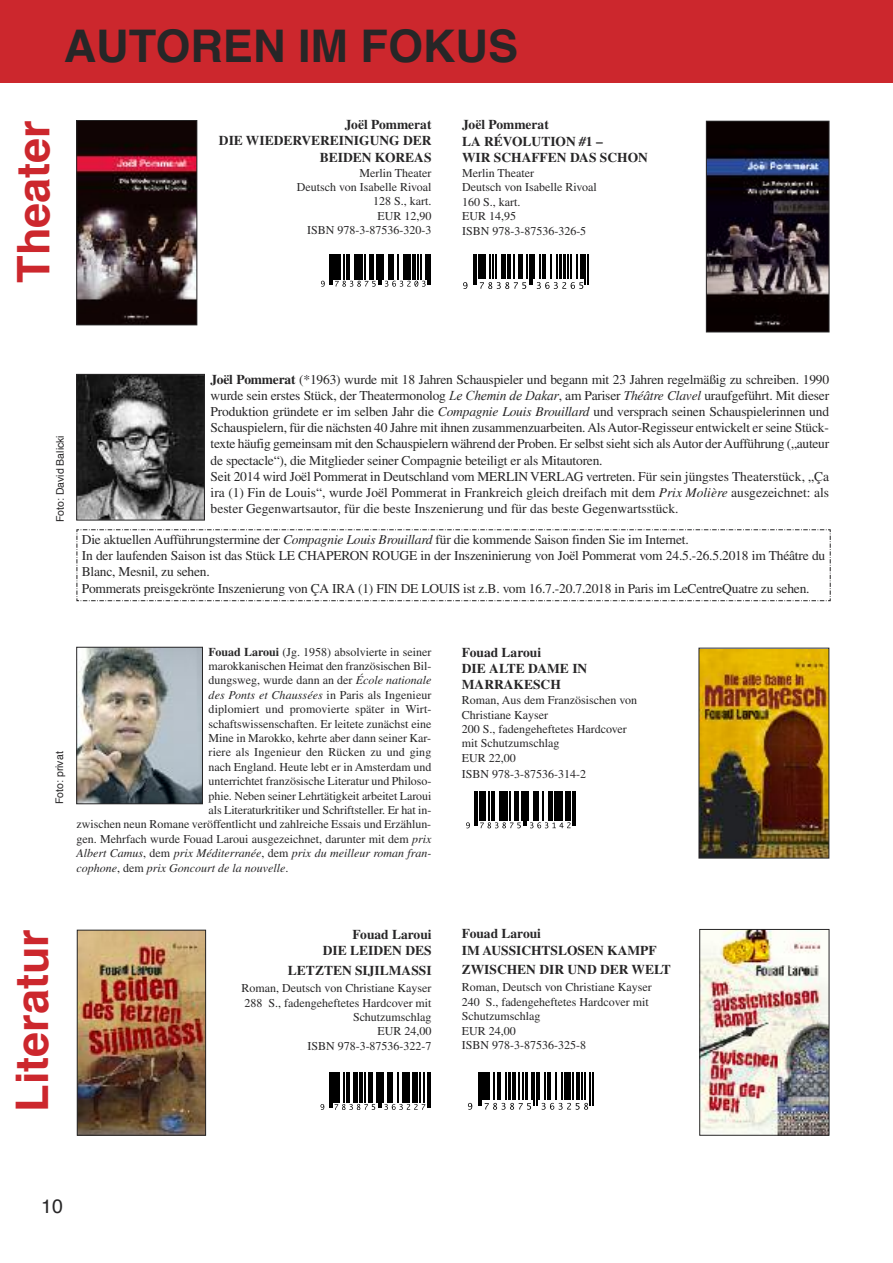
<style>
.page{position:relative;width:893px;height:1263px;background:#fff}
.page>*{position:absolute;margin:0;border:0;box-sizing:border-box;transform-origin:0 0}
.t1{font:700 45px "Helvetica";color:#cc272d}
.t2{font:700 45px "Helvetica";color:#272627}
.t3{font:19.5px "Helvetica";color:#272627}
.t4{font:13.5px/16.2px "Times";letter-spacing:-.015em;color:#272627}
.t5{font:700 13.5px/16.2px "Times";color:#272627}
.t6{font:12px/14.4px "Times";color:#272627}
.t7{font:italic 12px "Times";color:#272627}
.t8{font:10.5px "Helvetica";color:#272627}
.s1{font-weight:700}
.s2{font-family:"Times New Roman";font-style:italic}
.s3{font-style:italic}
.s4{font-style:normal}
</style>
<div class="page">
<div style="left:0;top:0;width:893px;height:82px;background:#cc272d"></div>
<svg style="left:322px;top:254px;width:109px;height:31px"></svg>
<hr style="left:330px;top:254px;width:1px;height:30px;background:#000">
<hr style="left:332px;top:254px;width:1px;height:30px;background:#000">
<svg style="left:321px;top:281px;width:4px;height:6px"></svg>
<svg style="left:334px;top:254px;width:43px;height:33px"></svg>
<hr style="left:379px;top:254px;width:1px;height:30px;background:#000">
<hr style="left:381px;top:254px;width:1px;height:30px;background:#000">
<svg style="left:383px;top:254px;width:43px;height:33px"></svg>
<hr style="left:427px;top:254px;width:1px;height:30px;background:#000">
<hr style="left:430px;top:254px;width:1px;height:30px;background:#000">
<img style="left:79px;top:122px;width:116px;height:201px">
<div style="left:77px;top:120px;width:120px;height:205px;border:1px solid #272627"></div>
<img style="left:79px;top:649px;width:122px;height:153px">
<div style="left:77px;top:647px;width:126px;height:157px;border:1px solid #272627"></div>
<hr style="left:329px;top:1073px;width:1px;height:35px;background:#000">
<hr style="left:331px;top:1073px;width:1px;height:35px;background:#000">
<svg style="left:320px;top:1104px;width:4px;height:6px"></svg>
<hr style="left:333px;top:1073px;width:2px;height:29px;background:#000">
<svg style="left:335px;top:1073px;width:90px;height:37px"></svg>
<hr style="left:427px;top:1073px;width:1px;height:35px;background:#000">
<hr style="left:429px;top:1073px;width:1px;height:35px;background:#000">
<img style="left:79px;top:932px;width:125px;height:201px">
<div style="left:77px;top:930px;width:129px;height:205px;border:1px solid #272627"></div>
<hr style="left:478px;top:1073px;width:1px;height:33px;background:#000">
<hr style="left:480px;top:1073px;width:2px;height:33px;background:#000">
<svg style="left:468px;top:1103px;width:4px;height:7px"></svg>
<hr style="left:531px;top:1073px;width:2px;height:27px;background:#000">
<svg style="left:483px;top:1073px;width:48px;height:37px"></svg>
<hr style="left:534px;top:1073px;width:1px;height:33px;background:#000">
<hr style="left:536px;top:1073px;width:1px;height:33px;background:#000">
<svg style="left:539px;top:1073px;width:49px;height:37px"></svg>
<hr style="left:590px;top:1073px;width:1px;height:33px;background:#000">
<hr style="left:592px;top:1073px;width:1px;height:33px;background:#000">
<img style="left:702px;top:931px;width:125px;height:202px">
<div style="left:700px;top:929px;width:129px;height:206px;border:1px solid #272627"></div>
<hr style="left:473px;top:254px;width:1px;height:31px;background:#000">
<hr style="left:476px;top:254px;width:1px;height:31px;background:#000">
<svg style="left:463px;top:282px;width:4px;height:7px"></svg>
<hr style="left:526px;top:254px;width:2px;height:25px;background:#000">
<svg style="left:478px;top:254px;width:48px;height:35px"></svg>
<hr style="left:529px;top:254px;width:1px;height:31px;background:#000">
<hr style="left:531px;top:254px;width:2px;height:31px;background:#000">
<hr style="left:582px;top:254px;width:2px;height:25px;background:#000">
<svg style="left:534px;top:254px;width:49px;height:35px"></svg>
<hr style="left:585px;top:254px;width:1px;height:31px;background:#000">
<hr style="left:587px;top:254px;width:1px;height:31px;background:#000">
<img style="left:708px;top:123px;width:119px;height:207px">
<div style="left:706px;top:121px;width:123px;height:211px;border:1px solid #272627"></div>
<img style="left:701px;top:650px;width:126px;height:206px">
<div style="left:699px;top:648px;width:130px;height:210px;border:1px solid #272627"></div>
<hr style="left:475px;top:792px;width:1px;height:34px;background:#000">
<hr style="left:477px;top:792px;width:1px;height:34px;background:#000">
<svg style="left:466px;top:822px;width:4px;height:6px"></svg>
<svg style="left:479px;top:792px;width:92px;height:36px"></svg>
<hr style="left:572px;top:792px;width:2px;height:34px;background:#000">
<hr style="left:575px;top:792px;width:1px;height:34px;background:#000">
<img style="left:79px;top:376px;width:124px;height:142px">
<div style="left:77px;top:374px;width:128px;height:146px;border:1px solid #272627"></div>
<svg style="left:76px;top:529px;width:755px;height:72px"></svg>
<h1 class="t2" style="left:64px;top:27px;width:456px">AUTOREN IM FOKUS</h1>
<h1 class="t1" style="left:15px;top:283px;width:164px;rotate:-90deg">THEATER</h1>
<p class="t5" style="left:219px;top:116px;width:214px;text-align:right">Joël Pommerat<br>DIE WIEDERVEREINIGUNG DER<br>BEIDEN KOREAS</p>
<p class="t6" style="left:297px;top:165px;width:136px;text-align:right">Merlin Theater<br>Deutsch von Isabelle Rivoal<br>128 S., kart.<br>EUR 12,90<br>ISBN 978-3-87536-320-3</p>
<p class="t5" style="left:462px;top:117px;width:187px">Joël Pommerat<br>LA RÉVOLUTION #1 –<br>WIR SCHAFFEN DAS SCHON</p>
<p class="t6" style="left:462px;top:166px;width:136px">Merlin Theater<br>Deutsch von Isabelle Rivoal<br>160 S., kart.<br>EUR 14,95<br>ISBN 978-3-87536-326-5</p>
<p class="t8" style="left:56px;top:522px;width:88px;rotate:-90deg">Foto: David Balicki</p>
<p class="t4" style="left:211px;top:371px;width:620px"><span class="s1">Joël Pommerat</span> (*1963) wurde mit 18 Jahren Schauspieler und begann mit 23 Jahren regelmäßig zu schreiben. 1990 wurde sein erstes Stück, der Theatermonolog <span class="s2">Le Chemin de Dakar</span>, am Pariser <span class="s3">Théâtre Clavel</span> uraufgeführt. Mit dieser Produktion gründete er im selben Jahr die <span class="s3">Compagnie Louis Brouillard</span> und versprach seinen Schauspielerinnen und Schauspielern, für die nächsten 40 Jahre mit ihnen zusammenzuarbeiten.AlsAutor-Regisseur entwickelt er seine Stück&shy;texte häufig gemeinsam mit den Schauspielern während der Proben. Er selbst sieht sich alsAutor derAufführung („auteur de spectacle“), die Mitglieder seiner Compagnie beteiligt er als Mitautoren.<br>Seit 2014 wird Joël Pommerat in Deutschland vom MERLIN VERLAG vertreten. Für sein jüngstes Theaterstück, „Ça ira (1) Fin de Louis“, wurde Joël Pommerat in Frankreich gleich dreifach mit dem <span class="s3">Prix Molière</span> ausgezeichnet: als bester Gegenwartsautor, für die beste Inszenierung und für das beste Gegenwartsstück.</p>
<p class="t4" style="left:82px;top:531px;width:745px">Die aktuellen Aufführungstermine der <span class="s3">Compagnie Louis Brouillard</span> für die kommende Saison finden Sie im Internet.<br>In der laufenden Saison ist das Stück LE CHAPERON ROUGE in der Inszeninierung von Joël Pommerat vom 24.5.-26.5.2018 im Théâtre du Blanc, Mesnil, zu sehen.<br>Pommerats preisgekrönte Inszenierung von ÇA IRA (1) FIN DE LOUIS ist z.B. vom 16.7.-20.7.2018 in Paris im LeCentreQuatre zu sehen.</p>
<p class="t8" style="left:55px;top:804px;width:54px;rotate:-90deg">Foto: privat</p>
<p class="t6" style="left:209px;top:644px;width:224px"><span class="s1">Fouad Laroui</span> (Jg. 1958) absolvierte in seiner</p>
<p class="t6" style="left:209px;top:659px;width:224px">marokkanischen Heimat den französischen Bil-</p>
<p class="t6" style="left:209px;top:673px;width:224px">dungsweg, wurde dann an der <span class="s3">École nationale</span></p>
<p class="t7" style="left:209px;top:688px;width:224px">des Ponts et Chaussées <span class="s4">in Paris als Ingenieur</span></p>
<p class="t6" style="left:209px;top:702px;width:224px">diplomiert und promovierte später in Wirt-</p>
<p class="t6" style="left:209px;top:716px;width:224px">schaftswissenschaften. Er leitete zunächst eine</p>
<p class="t6" style="left:209px;top:731px;width:224px">Mine in Marokko, kehrte aber dann seiner Kar-</p>
<p class="t6" style="left:209px;top:745px;width:224px">riere als Ingenieur den Rücken zu und ging</p>
<p class="t6" style="left:209px;top:759px;width:224px">nach England. Heute lebt er in Amsterdam und</p>
<p class="t6" style="left:209px;top:774px;width:224px">unterrichtet französische Literatur und Philoso-</p>
<p class="t6" style="left:209px;top:788px;width:224px">phie. Neben seiner Lehrtätigkeit arbeitet Laroui</p>
<p class="t6" style="left:209px;top:803px;width:224px">als Literaturkritiker und Schriftsteller. Er hat in-</p>
<p class="t6" style="left:77px;top:817px;width:356px">zwischen neun Romane veröffentlicht und zahlreiche Essais und Erzählun-</p>
<p class="t6" style="left:77px;top:831px;width:356px">gen. Mehrfach wurde Fouad Laroui ausgezeichnet, darunter mit dem <span class="s3">prix</span></p>
<p class="t7" style="left:77px;top:846px;width:356px">Albert Camus<span class="s4">, dem</span> prix Méditerranée<span class="s4">, dem</span> prix du meilleur roman fran-</p>
<p class="t7" style="left:77px;top:860px;width:213px">cophone<span class="s4">, dem</span> prix Goncourt de la nouvelle<span class="s4">.</span></p>
<p class="t5" style="left:462px;top:644px;width:127px">Fouad Laroui<br>DIE ALTE DAME IN<br>MARRAKESCH</p>
<p class="t6" style="left:462px;top:693px;width:177px">Roman, Aus dem Französischen von<br>Christiane Kayser<br>200 S., fadengeheftetes Hardcover mit Schutzumschlag<br>EUR 22,00</p>
<p class="t6" style="left:462px;top:767px;width:126px">ISBN 978-3-87536-314-2</p>
<h1 class="t1" style="left:14px;top:1112px;width:184px;rotate:-90deg">LITERATUR</h1>
<p class="t5" style="left:323px;top:926px;width:110px;text-align:right">Fouad Laroui<br>DIE LEIDEN DES</p>
<p class="t5" style="left:288px;top:962px;width:145px">LETZTEN SIJILMASSI</p>
<p class="t6" style="left:242px;top:981px;width:191px;text-align:right">Roman, Deutsch von Christiane Kayser<br>288 S., fadengeheftetes Hardcover mit<br>Schutzumschlag<br>EUR 24,00<br>ISBN 978-3-87536-322-7</p>
<p class="t5" style="left:462px;top:926px;width:196px">Fouad Laroui<br>IM AUSSICHTSLOSEN KAMPF</p>
<p class="t5" style="left:462px;top:961px;width:211px">ZWISCHEN DIR UND DER WELT</p>
<p class="t6" style="left:462px;top:980px;width:191px">Roman, Deutsch von Christiane Kayser<br>240 S., fadengeheftetes Hardcover mit<br>Schutzumschlag<br>EUR 24,00<br>ISBN 978-3-87536-325-8</p>
<h2 class="t3" style="left:41px;top:1198px;width:23px">10</h2>
</div>
